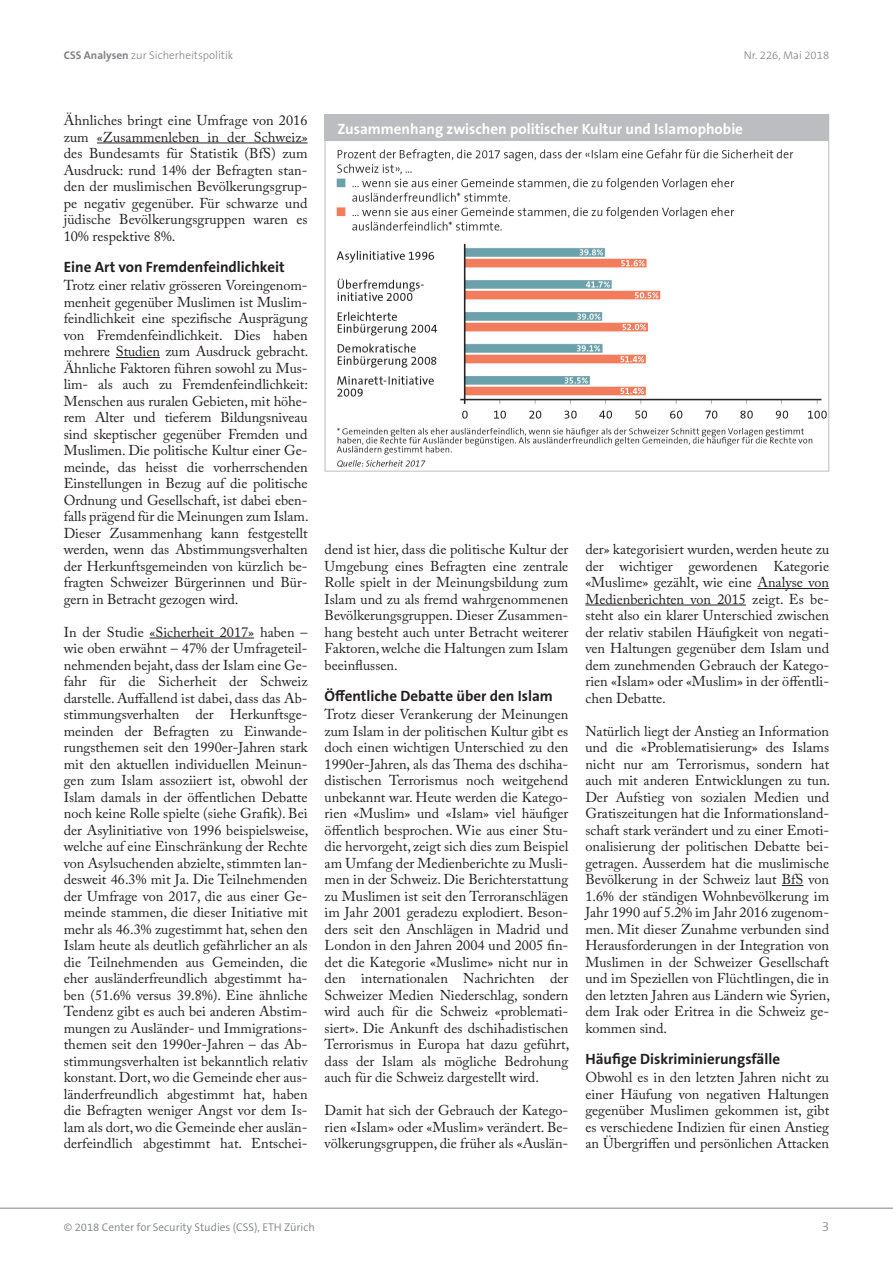
<style>
.page{position:relative;width:893px;height:1263px;background:#fff}
.page>*{position:absolute;margin:0;border:0;box-sizing:border-box;transform-origin:0 0}
.Lauftext_Titel_de{font:700 15px "The Sans B W7";color:#231f20}
.Boxtitel_de{font:700 15px "The Sans B W7";color:#fff}
.Text_de{font:14.25px/16.5px "Adobe Caslon Pro";color:#231f20;text-align:justify}
.t1{font:300 13.5px "The Sans B W3";color:#808285}
.t2{font:300 11.25px "The Sans B W3";color:#808285}
.t3{font:300 11.25px "The Sans B W4";color:#808285}
.s1{font-family:"The Sans B W7";font-weight:700}
</style>
<div class="page">
<hr style="left:0;top:1208px;width:893px;height:1px;background:#808285">
<hr style="left:97px;top:143px;width:211px;height:1px;background:#231f20">
<hr style="left:116px;top:357px;width:44px;height:1px;background:#231f20">
<hr style="left:150px;top:638px;width:104px;height:1px;background:#231f20">
<hr style="left:757px;top:588px;width:72px;height:1px;background:#231f20">
<hr style="left:585px;top:605px;width:161px;height:1px;background:#231f20">
<svg style="left:782px;top:885px;width:21px;height:1px"></svg>
<div style="left:325px;top:114px;width:504px;height:28px;background:#bcbdc0"></div>
<img style="left:336px;top:149px;width:491px;height:319px">
<p class="t2" style="left:64px;top:48px;width:171px"><span class="s1">CSS Analysen</span> zur Sicherheitspolitik</p>
<p class="t2" style="left:744px;top:48px;width:87px">Nr. 226, Mai 2018</p>
<p class="Text_de" style="left:64px;top:112px;width:245px">Ähnliches bringt eine Umfrage von 2016 zum «Zusammenleben in der Schweiz» des Bundesamts für Statistik (BfS) zum Ausdruck: rund 14% der Befragten stan&shy;den der muslimischen Bevölkerungsgrup&shy;pe negativ gegenüber. Für schwarze und jüdische Bevölkerungsgruppen waren es 10% respektive 8%.</p>
<p class="Lauftext_Titel_de" style="left:64px;top:257px;width:222px">Eine Art von Fremdenfeindlichkeit</p>
<p class="Text_de" style="left:64px;top:277px;width:246px">Trotz einer relativ grösseren Voreingenom&shy;menheit gegenüber Muslimen ist Muslim&shy;feindlichkeit eine spezifische Ausprägung von Fremdenfeindlichkeit. Dies haben mehrere Studien zum Ausdruck gebracht.<br>Ähnliche Faktoren führen sowohl zu Mus&shy;lim- als auch zu Fremdenfeindlichkeit:<br>Menschen aus ruralen Gebieten, mit höhe&shy;rem Alter und tieferem Bildungsniveau sind skeptischer gegenüber Fremden und Muslimen. Die politische Kultur einer Ge&shy;meinde, das heisst die vorherrschenden Einstellungen in Bezug auf die politische Ordnung und Gesellschaft, ist dabei eben&shy;falls prägend für die Meinungen zum Islam.<br>Dieser Zusammenhang kann festgestellt werden, wenn das Abstimmungsverhalten der Herkunftsgemeinden von kürzlich be&shy;fragten Schweizer Bürgerinnen und Bür&shy;gern in Betracht gezogen wird.</p>
<p class="Text_de" style="left:64px;top:623px;width:246px">In der Studie «Sicherheit 2017» haben – wie oben erwähnt – 47% der Umfrageteil&shy;nehmenden bejaht, dass der Islam eine Ge&shy;fahr für die Sicherheit der Schweiz darstelle. Auffallend ist dabei, dass das Ab&shy;stimmungsverhalten der Herkunftsge&shy;meinden der Befragten zu Einwande&shy;rungsthemen seit den 1990er-Jahren stark mit den aktuellen individuellen Meinun&shy;gen zum Islam assoziiert ist, obwohl der Islam damals in der öffentlichen Debatte noch keine Rolle spielte (siehe Grafik). Bei der Asylinitiative von 1996 beispielsweise, welche auf eine Einschränkung der Rechte von Asylsuchenden abzielte, stimmten lan&shy;desweit 46.3% mit Ja. Die Teilnehmenden der Umfrage von 2017, die aus einer Ge&shy;meinde stammen, die dieser Initiative mit mehr als 46.3% zugestimmt hat, sehen den Islam heute als deutlich gefährlicher an als die Teilnehmenden aus Gemeinden, die eher ausländerfreundlich abgestimmt ha&shy;ben (51.6% versus 39.8%). Eine ähnliche Tendenz gibt es auch bei anderen Abstim&shy;mungen zu Ausländer- und Immigrations&shy;themen seit den 1990er-Jahren – das Ab&shy;stimmungsverhalten ist bekanntlich relativ konstant. Dort, wo die Gemeinde eher aus&shy;länderfreundlich abgestimmt hat, haben die Befragten weniger Angst vor dem Is&shy;lam als dort, wo die Gemeinde eher auslän&shy;derfeindlich abgestimmt hat. Entschei-</p>
<p class="Boxtitel_de" style="left:337px;top:119px;width:407px">Zusammenhang zwischen politischer Kultur und Islamophobie</p>
<p class="Text_de" style="left:325px;top:541px;width:245px">dend ist hier, dass die politische Kultur der Umgebung eines Befragten eine zentrale Rolle spielt in der Meinungsbildung zum Islam und zu als fremd wahrgenommenen Bevölkerungsgruppen. Dieser Zusammen&shy;hang besteht auch unter Betracht weiterer Faktoren, welche die Haltungen zum Islam beeinflussen.</p>
<p class="Lauftext_Titel_de" style="left:325px;top:686px;width:230px">Öffentliche Debatte über den Islam</p>
<p class="Text_de" style="left:325px;top:706px;width:246px">Trotz dieser Verankerung der Meinungen zum Islam in der politischen Kultur gibt es doch einen wichtigen Unterschied zu den 1990er-Jahren, als das Thema des dschiha&shy;distischen Terrorismus noch weitgehend unbekannt war. Heute werden die Katego&shy;rien «Muslim» und «Islam» viel häufiger öffentlich besprochen. Wie aus einer Stu&shy;die hervorgeht, zeigt sich dies zum Beispiel am Umfang der Medienberichte zu Musli&shy;men in der Schweiz. Die Berichterstattung zu Muslimen ist seit den Terroranschlägen im Jahr 2001 geradezu explodiert. Beson&shy;ders seit den Anschlägen in Madrid und London in den Jahren 2004 und 2005 fin&shy;det die Kategorie «Muslime» nicht nur in den internationalen Nachrichten der Schweizer Medien Niederschlag, sondern wird auch für die Schweiz «problemati&shy;siert». Die Ankunft des dschihadistischen Terrorismus in Europa hat dazu geführt, dass der Islam als mögliche Bedrohung auch für die Schweiz dargestellt wird.</p>
<p class="Text_de" style="left:325px;top:1102px;width:245px">Damit hat sich der Gebrauch der Katego&shy;rien «Islam» oder «Muslim» verändert. Be&shy;völkerungsgruppen, die früher als «Auslän-</p>
<p class="Text_de" style="left:585px;top:541px;width:245px">der» kategorisiert wurden, werden heute zu der wichtiger gewordenen Kategorie «Muslime» gezählt, wie eine Analyse von Medienberichten von 2015 zeigt. Es be&shy;steht also ein klarer Unterschied zwischen der relativ stabilen Häufigkeit von negati&shy;ven Haltungen gegenüber dem Islam und dem zunehmenden Gebrauch der Katego&shy;rien «Islam» oder «Muslim» in der öffentli&shy;chen Debatte.</p>
<p class="Text_de" style="left:585px;top:722px;width:246px">Natürlich liegt der Anstieg an Information und die «Problematisierung» des Islams nicht nur am Terrorismus, sondern hat auch mit anderen Entwicklungen zu tun.<br>Der Aufstieg von sozialen Medien und Gratiszeitungen hat die Informationsland&shy;schaft stark verändert und zu einer Emoti&shy;onalisierung der politischen Debatte bei&shy;getragen. Ausserdem hat die muslimische Bevölkerung in der Schweiz laut BfS von 1.6% der ständigen Wohnbevölkerung im Jahr 1990 auf 5.2% im Jahr 2016 zugenom&shy;men. Mit dieser Zunahme verbunden sind Herausforderungen in der Integration von Muslimen in der Schweizer Gesellschaft und im Speziellen von Flüchtlingen, die in den letzten Jahren aus Ländern wie Syrien, dem Irak oder Eritrea in die Schweiz ge&shy;kommen sind.</p>
<p class="Lauftext_Titel_de" style="left:585px;top:1049px;width:196px">Häufige Diskriminierungsfälle</p>
<p class="Text_de" style="left:585px;top:1069px;width:245px">Obwohl es in den letzten Jahren nicht zu einer Häufung von negativen Haltungen gegenüber Muslimen gekommen ist, gibt es verschiedene Indizien für einen Anstieg an Übergriffen und persönlichen Attacken</p>
<p class="t3" style="left:64px;top:1220px;width:253px">© 2018 Center for Security Studies (CSS), ETH Zürich</p>
<p class="t1" style="left:822px;top:1217px;width:9px">3</p>
</div>
